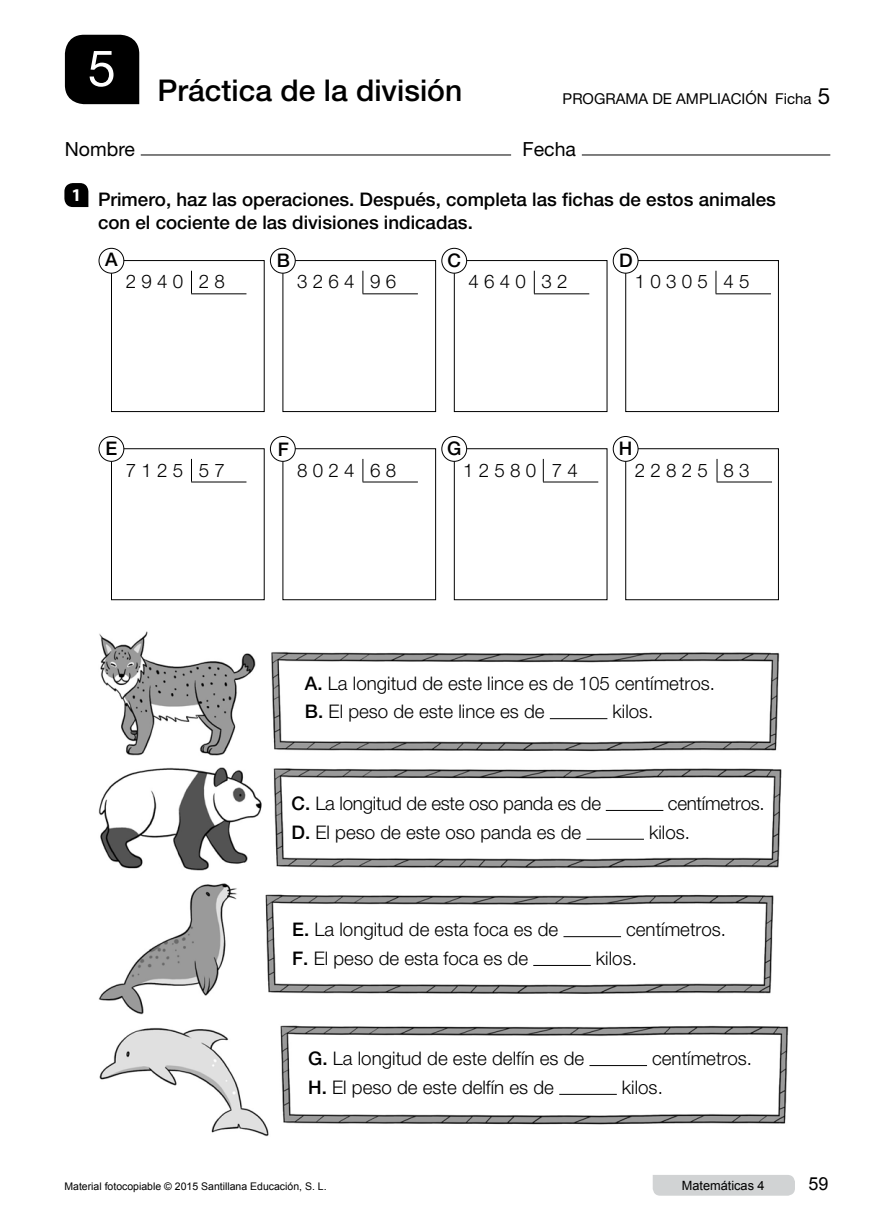
<style>
.page{position:relative;width:893px;height:1221px;background:#fff}
.page>*{position:absolute;margin:0;border:0;box-sizing:border-box;transform-origin:0 0}
.t1{font:500 30px "Helvetica Neue LT Std";color:#000}
.t2{font:19.5px "Helvetica Neue LT Std";color:#000}
.t3{font:300 18.75px/28.8px "Helvetica Neue LT Std";color:#000}
.t4{font:500 18.75px/23.2px "Helvetica Neue LT Std";color:#000}
.t5{font:18px "Arial";color:#000}
.t6{font:15px "Helvetica Neue LT Std";color:#000}
.t7{font:12.75px "Arial";color:#000}
.t8{font:10.5px "Arial";color:#000}
.s1{font-size:22.5px}
.s2{font-weight:500}
</style>
<div class="page">
<div style="left:653px;top:1175px;width:142px;height:20px;background:#d1d3d4"></div>
<hr style="left:141px;top:155px;width:370px;height:1px;background:#000">
<hr style="left:582px;top:155px;width:248px;height:1px;background:#000">
<div style="left:65px;top:35px;width:74px;height:69px;background:#000"></div>
<svg style="left:64px;top:183px;width:24px;height:24px"></svg>
<img style="left:99px;top:631px;width:681px;height:124px">
<img style="left:99px;top:883px;width:675px;height:131px">
<img style="left:99px;top:767px;width:683px;height:103px">
<img style="left:99px;top:1025px;width:690px;height:111px">
<hr style="left:550px;top:718px;width:57px;height:1px;background:#000">
<hr style="left:606px;top:810px;width:57px;height:1px;background:#000">
<hr style="left:586px;top:838px;width:58px;height:1px;background:#000">
<hr style="left:563px;top:936px;width:58px;height:1px;background:#000">
<hr style="left:533px;top:965px;width:58px;height:1px;background:#000">
<hr style="left:589px;top:1065px;width:58px;height:1px;background:#000">
<hr style="left:559px;top:1093px;width:58px;height:1px;background:#000">
<div style="left:111px;top:448px;width:154px;height:152px;border:1px solid #000"></div>
<div style="left:111px;top:260px;width:154px;height:152px;border:1px solid #000"></div>
<div style="left:99px;top:248px;width:25px;height:25px;background:#fff;border-radius:50%"></div>
<div style="left:99px;top:248px;width:25px;height:25px;border:1px solid #000;border-radius:50%"></div>
<svg style="left:191px;top:271px;width:1px;height:22px"></svg>
<hr style="left:191px;top:293px;width:55px;height:1px;background:#000">
<div style="left:99px;top:436px;width:25px;height:25px;background:#fff;border-radius:50%"></div>
<div style="left:99px;top:436px;width:25px;height:25px;border:1px solid #000;border-radius:50%"></div>
<svg style="left:191px;top:459px;width:1px;height:22px"></svg>
<hr style="left:191px;top:481px;width:55px;height:1px;background:#000">
<div style="left:283px;top:448px;width:153px;height:152px;border:1px solid #000"></div>
<div style="left:283px;top:260px;width:153px;height:152px;border:1px solid #000"></div>
<div style="left:270px;top:248px;width:25px;height:25px;background:#fff;border-radius:50%"></div>
<div style="left:270px;top:248px;width:26px;height:25px;border:1px solid #000;border-radius:50%"></div>
<svg style="left:362px;top:271px;width:1px;height:22px"></svg>
<hr style="left:363px;top:293px;width:55px;height:1px;background:#000">
<div style="left:270px;top:436px;width:25px;height:25px;background:#fff;border-radius:50%"></div>
<div style="left:270px;top:436px;width:26px;height:25px;border:1px solid #000;border-radius:50%"></div>
<svg style="left:362px;top:459px;width:1px;height:22px"></svg>
<hr style="left:363px;top:481px;width:55px;height:1px;background:#000">
<div style="left:454px;top:448px;width:153px;height:152px;border:1px solid #000"></div>
<div style="left:454px;top:260px;width:153px;height:152px;border:1px solid #000"></div>
<div style="left:442px;top:248px;width:25px;height:25px;background:#fff;border-radius:50%"></div>
<div style="left:441px;top:248px;width:26px;height:25px;border:1px solid #000;border-radius:50%"></div>
<svg style="left:534px;top:271px;width:1px;height:22px"></svg>
<hr style="left:534px;top:293px;width:55px;height:1px;background:#000">
<div style="left:442px;top:436px;width:25px;height:25px;background:#fff;border-radius:50%"></div>
<div style="left:441px;top:436px;width:26px;height:25px;border:1px solid #000;border-radius:50%"></div>
<svg style="left:543px;top:459px;width:1px;height:22px"></svg>
<hr style="left:543px;top:481px;width:55px;height:1px;background:#000">
<div style="left:625px;top:448px;width:154px;height:152px;border:1px solid #000"></div>
<div style="left:625px;top:260px;width:154px;height:152px;border:1px solid #000"></div>
<div style="left:613px;top:248px;width:25px;height:25px;background:#fff;border-radius:50%"></div>
<div style="left:613px;top:248px;width:25px;height:25px;border:1px solid #000;border-radius:50%"></div>
<svg style="left:716px;top:271px;width:1px;height:22px"></svg>
<hr style="left:716px;top:293px;width:55px;height:1px;background:#000">
<div style="left:613px;top:436px;width:25px;height:25px;background:#fff;border-radius:50%"></div>
<div style="left:613px;top:436px;width:25px;height:25px;border:1px solid #000;border-radius:50%"></div>
<svg style="left:717px;top:459px;width:1px;height:22px"></svg>
<hr style="left:717px;top:481px;width:55px;height:1px;background:#000">
<h1 class="t1" style="left:88px;top:72px;width:376px"><sup>5</sup> Práctica de la división</h1>
<p class="t6" style="left:563px;top:90px;width:269px">PROGRAMA DE AMPLIACIÓN Ficha <span class="s1">5</span></p>
<p class="t2" style="left:65px;top:137px;width:72px">Nombre</p>
<p class="t2" style="left:523px;top:137px;width:55px">Fecha</p>
<p class="t4" style="left:98px;top:187px;width:679px;text-indent:-27px"><sup>1</sup> Primero, haz las operaciones. Después, completa las fichas de estos animales con el cociente de las divisiones indicadas.</p>
<p class="t4" style="left:105px;top:248px;width:14px">A</p>
<p class="t3" style="left:126px;top:267px;width:101px">2 9 4 0 2 8</p>
<p class="t4" style="left:277px;top:248px;width:15px">B</p>
<p class="t3" style="left:297px;top:267px;width:101px">3 2 6 4 9 6</p>
<p class="t4" style="left:447px;top:248px;width:15px">C</p>
<p class="t3" style="left:469px;top:267px;width:101px">4 6 4 0 3 2</p>
<p class="t4" style="left:619px;top:248px;width:15px">D</p>
<p class="t3" style="left:635px;top:267px;width:116px">1 0 3 0 5 4 5</p>
<p class="t4" style="left:106px;top:436px;width:13px">E</p>
<p class="t3" style="left:126px;top:455px;width:101px">7 1 2 5 5 7</p>
<p class="t4" style="left:278px;top:437px;width:13px">F</p>
<p class="t3" style="left:297px;top:455px;width:101px">8 0 2 4 6 8</p>
<p class="t4" style="left:447px;top:436px;width:16px">G</p>
<p class="t3" style="left:463px;top:455px;width:116px">1 2 5 8 0 7 4</p>
<p class="t4" style="left:619px;top:437px;width:15px">H</p>
<p class="t3" style="left:635px;top:455px;width:116px">2 2 8 2 5 8 3</p>
<p class="t3" style="left:305px;top:668px;width:412px"><span class="s2">A.</span> La longitud de este lince es de 105 centímetros.<br><span class="s2">B.</span> El peso de este lince es de</p>
<p class="t3" style="left:612px;top:696px;width:42px">kilos.</p>
<p class="t3" style="left:291px;top:788px;width:311px"><span class="s2">C.</span> La longitud de este oso panda es de</p>
<p class="t3" style="left:668px;top:788px;width:98px">centímetros.</p>
<p class="t3" style="left:291px;top:817px;width:291px"><span class="s2">D.</span> El peso de este oso panda es de</p>
<p class="t3" style="left:649px;top:817px;width:42px">kilos.</p>
<p class="t3" style="left:292px;top:914px;width:268px"><span class="s2">E.</span> La longitud de esta foca es de</p>
<p class="t3" style="left:626px;top:914px;width:102px">centímetros.</p>
<p class="t3" style="left:292px;top:943px;width:237px"><span class="s2">F.</span> El peso de esta foca es de</p>
<p class="t3" style="left:596px;top:943px;width:42px">kilos.</p>
<p class="t3" style="left:308px;top:1043px;width:278px"><span class="s2">G.</span> La longitud de este delfín es de</p>
<p class="t3" style="left:652px;top:1043px;width:102px">centímetros.</p>
<p class="t3" style="left:308px;top:1072px;width:247px"><span class="s2">H.</span> El peso de este delfín es de</p>
<p class="t3" style="left:622px;top:1072px;width:42px">kilos.</p>
<p class="t8" style="left:64px;top:1179px;width:264px">Material fotocopiable © 2015 Santillana Educación, S. L.</p>
<p class="t7" style="left:682px;top:1176px;width:84px">Matemáticas 4</p>
<p class="t5" style="left:808px;top:1171px;width:22px">59</p>
</div>
